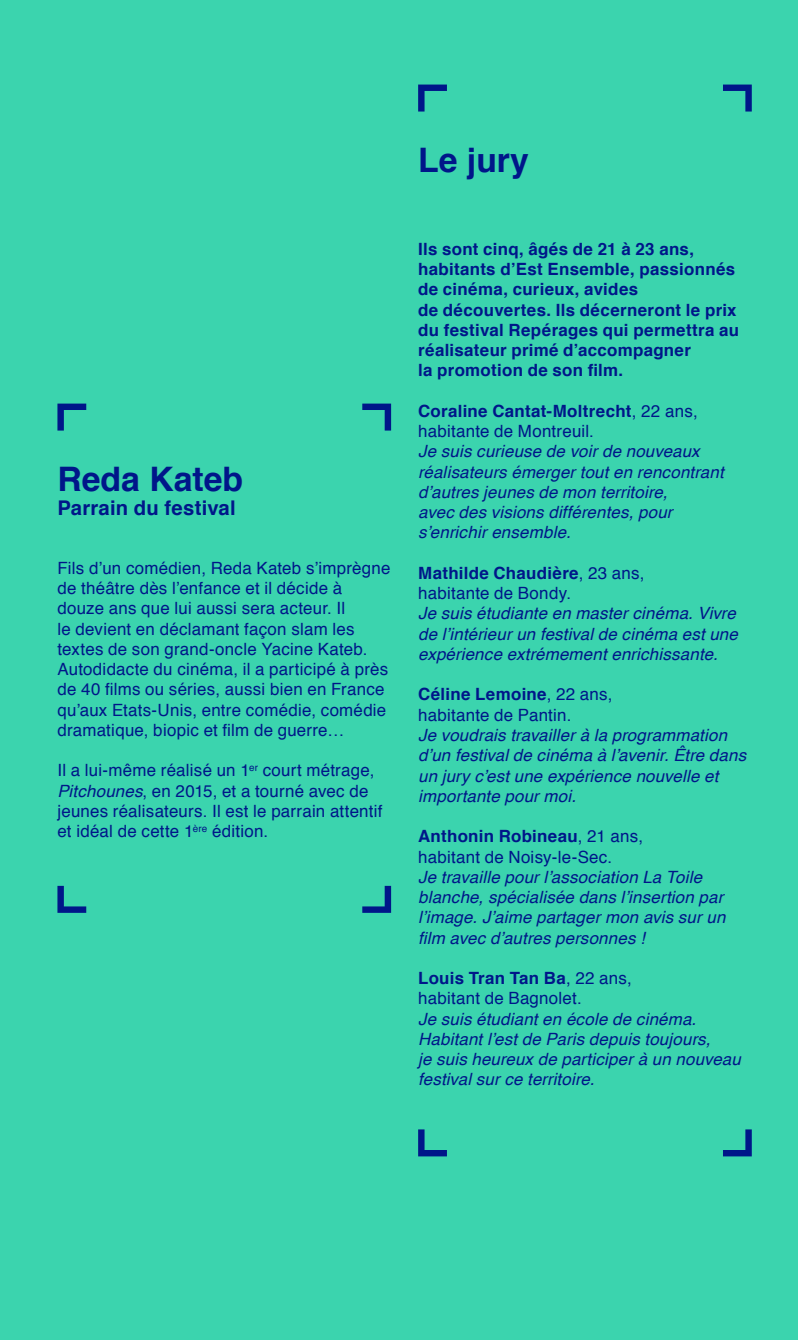
<style>
.page{position:relative;width:798px;height:1340px;background:#fff}
.page>*{position:absolute;margin:0;border:0;box-sizing:border-box;transform-origin:0 0}
.t1{font:700 33.75px "Helvetica";color:#001689}
.t2{font:700 20.25px "Helvetica";letter-spacing:.01em;color:#001689}
.t3{font:16.88px/20.2px "Helvetica";letter-spacing:.015em;color:#001689}
.t4{font:italic 16.88px/20.2px "Helvetica";letter-spacing:.01em;color:#001689}
.t5{font:700 16.88px/20.2px "Helvetica";letter-spacing:.02em;color:#001689}
.s1{font-style:italic}
.s2{font-weight:700}
</style>
<div class="page">
<div style="left:0;top:0;width:797px;height:1339px;background:#3bd4ae"></div>
<hr style="left:797px;top:0;width:1px;height:1339px;background:#001689">
<svg style="left:418px;top:85px;width:29px;height:26px"></svg>
<svg style="left:723px;top:85px;width:28px;height:26px"></svg>
<svg style="left:723px;top:1129px;width:28px;height:27px"></svg>
<svg style="left:57px;top:403px;width:29px;height:27px"></svg>
<svg style="left:362px;top:403px;width:29px;height:27px"></svg>
<svg style="left:57px;top:885px;width:29px;height:27px"></svg>
<svg style="left:418px;top:1129px;width:29px;height:27px"></svg>
<svg style="left:362px;top:885px;width:29px;height:27px"></svg>
<h1 class="t1" style="left:57px;top:452px;width:187px">Reda Kateb</h1>
<p class="t2" style="left:57px;top:492px;width:180px">Parrain du festival</p>
<p class="t3" style="left:57px;top:558px;width:334px">Fils d’un comédien, Reda Kateb s’imprègne de théâtre dès l’enfance et il décide à douze ans que lui aussi sera acteur. Il<br>le devient en déclamant façon slam les textes de son grand-oncle Yacine Kateb.<br>Autodidacte du cinéma, il a participé à près de 40 films ou séries, aussi bien en France qu’aux Etats-Unis, entre comédie, comédie dramatique, biopic et film de guerre…</p>
<p class="t3" style="left:57px;top:761px;width:326px">Il a lui-même réalisé un 1<sup>er</sup> court métrage, <span class="s1">Pitchounes</span>, en 2015, et a tourné avec de jeunes réalisateurs. Il est le parrain attentif et idéal de cette 1<sup>ère</sup> édition.</p>
<h1 class="t1" style="left:418px;top:133px;width:112px">Le jury</h1>
<p class="t5" style="left:418px;top:239px;width:322px">Ils sont cinq, âgés de 21 à 23 ans, habitants d’Est Ensemble, passionnés de cinéma, curieux, avides<br>de découvertes. Ils décerneront le prix du festival Repérages qui permettra au réalisateur primé d’accompagner<br>la promotion de son film.</p>
<p class="t3" style="left:418px;top:401px;width:281px"><span class="s2">Coraline Cantat-Moltrecht</span>, 22 ans, habitante de Montreuil.</p>
<p class="t4" style="left:418px;top:441px;width:307px">Je suis curieuse de voir de nouveaux réalisateurs émerger tout en rencontrant d’autres jeunes de mon territoire,<br>avec des visions différentes, pour s’enrichir ensemble.</p>
<p class="t3" style="left:418px;top:563px;width:228px"><span class="s2">Mathilde Chaudière</span>, 23 ans, habitante de Bondy.</p>
<p class="t4" style="left:418px;top:603px;width:321px">Je suis étudiante en master cinéma. Vivre de l’intérieur un festival de cinéma est une expérience extrémement enrichissante.</p>
<p class="t3" style="left:418px;top:685px;width:196px"><span class="s2">Céline Lemoine</span>, 22 ans, habitante de Pantin.</p>
<p class="t4" style="left:418px;top:725px;width:329px">Je voudrais travailler à la programmation d’un festival de cinéma à l’avenir. Être dans un jury c’est une expérience nouvelle et importante pour moi.</p>
<p class="t3" style="left:418px;top:826px;width:226px"><span class="s2">Anthonin Robineau</span>, 21 ans, habitant de Noisy-le-Sec.</p>
<p class="t4" style="left:418px;top:867px;width:308px">Je travaille pour l’association La Toile blanche, spécialisée dans l’insertion par l’image. J’aime partager mon avis sur un film avec d’autres personnes !</p>
<p class="t3" style="left:418px;top:968px;width:215px"><span class="s2">Louis Tran Tan Ba</span>, 22 ans, habitant de Bagnolet.</p>
<p class="t4" style="left:418px;top:1008px;width:324px">Je suis étudiant en école de cinéma.<br>Habitant l’est de Paris depuis toujours,<br>je suis heureux de participer à un nouveau festival sur ce territoire.</p>
</div>
